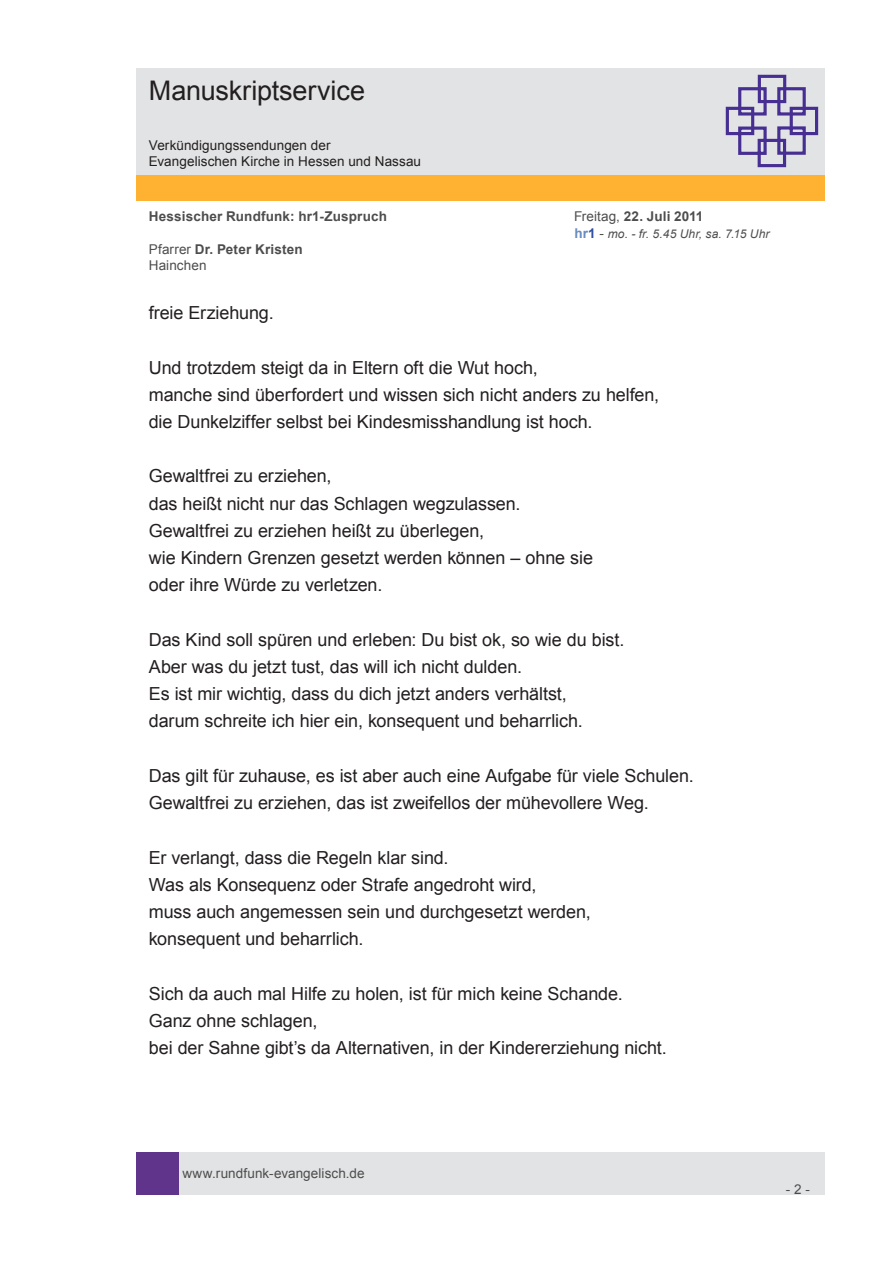
<style>
.page{position:relative;width:893px;height:1263px;background:#fff}
.page>*{position:absolute;margin:0;border:0;box-sizing:border-box;transform-origin:0 0}
.t1{font:27px "Arial";letter-spacing:-.005em;color:#231f20}
.t2{font:18px/27.2px "Arial";letter-spacing:-.005em;color:#231f20}
.t3{font:13.5px/16.2px "Arial";letter-spacing:.005em;color:#231f20}
.t4{font:13.5px/16.2px "Arial";letter-spacing:.005em;color:#4d4d4d}
.t5{font:700 13.5px "Arial";letter-spacing:.01em;color:#4d4d4d}
.t6{font:italic 12px "Arial";letter-spacing:.015em;color:#4d4d4d}
.s1{font-weight:400}
.s2{font-weight:700;font-style:normal;font-size:13.5px;color:#688bc0}
.s3{font-weight:700;font-style:normal;font-size:13.5px;color:#2f4fa1}
.s4{font-style:normal;font-size:13.5px}
.s5{font-weight:700}
</style>
<div class="page">
<div style="left:179px;top:1152px;width:646px;height:43px;background:#e2e3e4"></div>
<div style="left:136px;top:1152px;width:43px;height:43px;background:#5f348a"></div>
<div style="left:136px;top:175px;width:689px;height:26px;background:#ffb132"></div>
<div style="left:136px;top:68px;width:689px;height:106px;background:#e2e3e4"></div>
<svg style="left:725px;top:74px;width:94px;height:94px"></svg>
<h1 class="t1" style="left:149px;top:73px;width:218px">Manuskriptservice</h1>
<p class="t3" style="left:149px;top:137px;width:274px">Verkündigungssendungen der<br>Evangelischen Kirche in Hessen und Nassau</p>
<p class="t5" style="left:149px;top:208px;width:240px">Hessischer Rundfunk: hr1-Zuspruch</p>
<p class="t5" style="left:574px;top:208px;width:131px"><span class="s1">Freitag,</span> 22. Juli 2011</p>
<p class="t6" style="left:574px;top:226px;width:197px"><span class="s2">hr</span><span class="s3">1</span> <span class="s4">-</span> mo. - fr. 5.45 Uhr, sa. 7.15 Uhr</p>
<p class="t4" style="left:149px;top:241px;width:155px">Pfarrer <span class="s5">Dr. Peter Kristen<br></span>Hainchen</p>
<p class="t2" style="left:149px;top:299px;width:126px">freie Erziehung.</p>
<p class="t2" style="left:149px;top:354px;width:512px">Und trotzdem steigt da in Eltern oft die Wut hoch,<br>manche sind überfordert und wissen sich nicht anders zu helfen, die Dunkelziffer selbst bei Kindesmisshandlung ist hoch.</p>
<p class="t2" style="left:149px;top:463px;width:446px">Gewaltfrei zu erziehen,<br>das heißt nicht nur das Schlagen wegzulassen.<br>Gewaltfrei zu erziehen heißt zu überlegen,<br>wie Kindern Grenzen gesetzt werden können – ohne sie oder ihre Würde zu verletzen.</p>
<p class="t2" style="left:149px;top:626px;width:477px">Das Kind soll spüren und erleben: Du bist ok, so wie du bist.<br>Aber was du jetzt tust, das will ich nicht dulden.<br>Es ist mir wichtig, dass du dich jetzt anders verhältst,<br>darum schreite ich hier ein, konsequent und beharrlich.</p>
<p class="t2" style="left:149px;top:762px;width:547px">Das gilt für zuhause, es ist aber auch eine Aufgabe für viele Schulen.<br>Gewaltfrei zu erziehen, das ist zweifellos der mühevollere Weg.</p>
<p class="t2" style="left:149px;top:844px;width:443px">Er verlangt, dass die Regeln klar sind.<br>Was als Konsequenz oder Strafe angedroht wird,<br>muss auch angemessen sein und durchgesetzt werden, konsequent und beharrlich.</p>
<p class="t2" style="left:149px;top:980px;width:520px">Sich da auch mal Hilfe zu holen, ist für mich keine Schande.<br>Ganz ohne schlagen,<br>bei der Sahne gibt’s da Alternativen, in der Kindererziehung nicht.</p>
<p class="t4" style="left:182px;top:1165px;width:184px">www.rundfunk-evangelisch.de</p>
<p class="t4" style="left:786px;top:1181px;width:26px">- 2 -</p>
</div>
